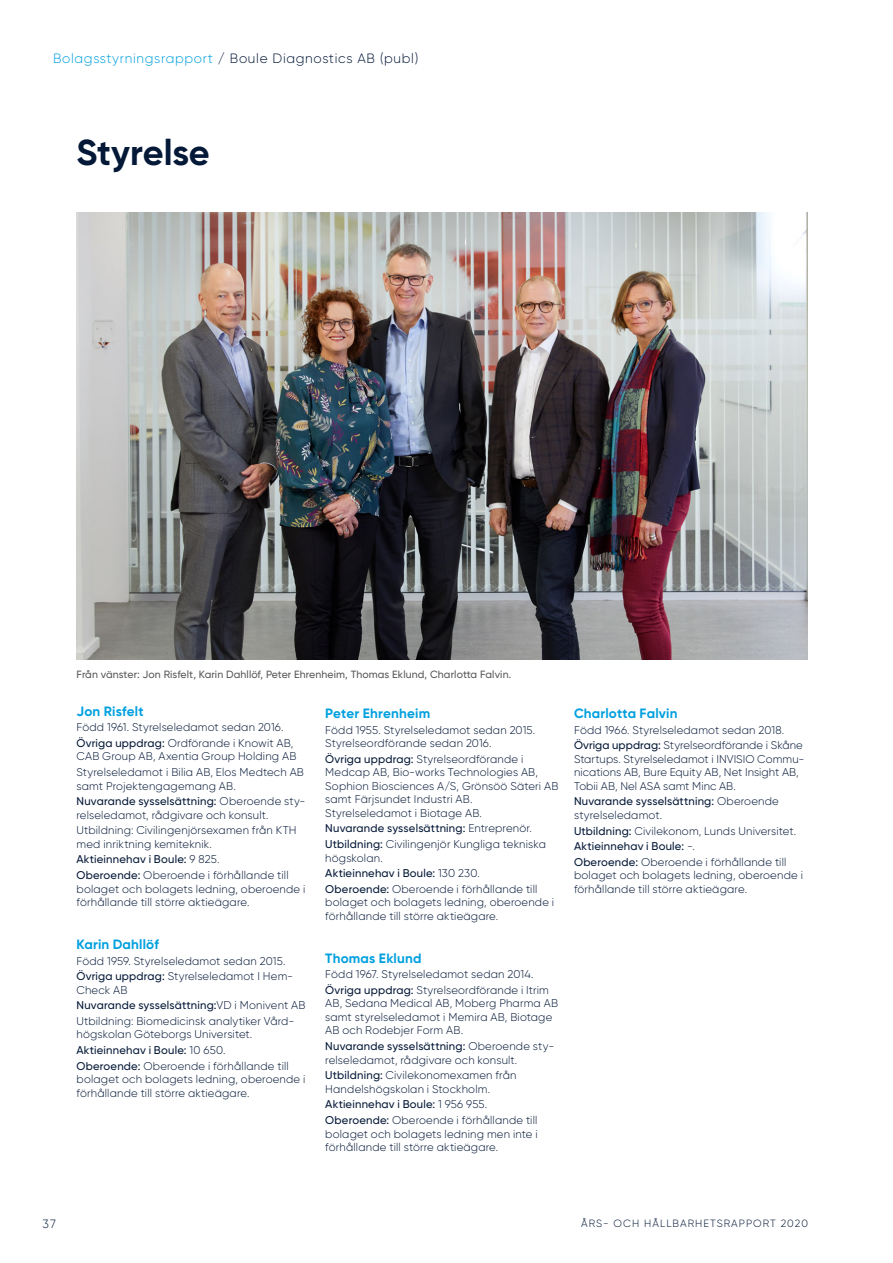
<style>
.page{position:relative;width:893px;height:1263px;background:#fff}
.page>*{position:absolute;margin:0;border:0;box-sizing:border-box;transform-origin:0 0}
.Rubrik_2020{font:700 36px "Gilroy";letter-spacing:-.005em;color:#041837}
.b-Mellanrubrik1_blue{font:700 13.5px "Gilroy";letter-spacing:.015em;color:#00a0df}
.t1{font:300 13.5px "Gilroy";letter-spacing:.05em;color:#041837}
.t2{font:300 12px "Gilroy";color:#041837}
.Tabbel_Text{font:300 11.25px/13.5px "Gilroy";letter-spacing:.015em;color:#041837}
.Tabbel_Text-2{font:500 11.25px "Gilroy";letter-spacing:.02em;color:#041837}
.Tabbel_H1{font:500 10.5px "Gilroy";letter-spacing:.01em;color:#57585a}
.t3{font:300 10.5px "Gilroy";letter-spacing:.1em;color:#041837}
.s1{color:#00a0df}
.s2{font-weight:500}
.s3{font-weight:300}
</style>
<div class="page">
<img style="left:77px;top:213px;width:731px;height:446px">
<p class="t1" style="left:53px;top:50px;width:367px"><span class="s1">Bolagsstyrningsrapport</span> / Boule Diagnostics AB (publ)</p>
<p class="Rubrik_2020" style="left:77px;top:130px;width:135px">Styrelse</p>
<p class="Tabbel_H1" style="left:77px;top:668px;width:436px">Från vänster: Jon Risfelt, Karin Dahllöf, Peter Ehrenheim, Thomas Eklund, Charlotta Falvin.</p>
<p class="b-Mellanrubrik1_blue" style="left:77px;top:702px;width:69px">Jon Risfelt</p>
<p class="Tabbel_Text" style="left:77px;top:720px;width:209px">Född 1961. Styrelseledamot sedan 2016.</p>
<p class="Tabbel_Text" style="left:77px;top:736px;width:221px"><span class="s2">Övriga uppdrag:</span> Ordförande i Knowit AB,<br>CAB Group AB, Axentia Group Holding AB</p>
<p class="Tabbel_Text" style="left:77px;top:765px;width:229px">Styrelseledamot i Bilia AB, Elos Medtech AB samt Projektengagemang AB.</p>
<p class="Tabbel_Text" style="left:77px;top:794px;width:231px"><span class="s2">Nuvarande sysselsättning:</span> Oberoende sty&shy;relseledamot, rådgivare och konsult.</p>
<p class="Tabbel_Text" style="left:77px;top:823px;width:222px">Utbildning: Civilingenjörsexamen från KTH med inriktning kemiteknik.</p>
<p class="Tabbel_Text-2" style="left:77px;top:852px;width:144px">Aktieinnehav i Boule: <span class="s3">9 825.</span></p>
<p class="Tabbel_Text" style="left:77px;top:868px;width:230px"><span class="s2">Oberoende:</span> Oberoende i förhållande till bolaget och bolagets ledning, oberoende i förhållande till större aktieägare.</p>
<p class="b-Mellanrubrik1_blue" style="left:77px;top:936px;width:84px">Karin Dahllöf</p>
<p class="Tabbel_Text" style="left:77px;top:954px;width:210px">Född 1959. Styrelseledamot sedan 2015.</p>
<p class="Tabbel_Text" style="left:77px;top:969px;width:218px"><span class="s2">Övriga uppdrag:</span> Styrelseledamot I Hem-<br>Check AB</p>
<p class="Tabbel_Text-2" style="left:77px;top:998px;width:230px">Nuvarande sysselsättning:<span class="s3">VD i Monivent AB</span></p>
<p class="Tabbel_Text" style="left:77px;top:1014px;width:219px">Utbildning: Biomedicinsk analytiker Vård&shy;högskolan Göteborgs Universitet.</p>
<p class="Tabbel_Text-2" style="left:77px;top:1043px;width:150px">Aktieinnehav i Boule: <span class="s3">10 650.</span></p>
<p class="Tabbel_Text" style="left:77px;top:1059px;width:230px"><span class="s2">Oberoende:</span> Oberoende i förhållande till bolaget och bolagets ledning, oberoende i förhållande till större aktieägare.</p>
<p class="b-Mellanrubrik1_blue" style="left:325px;top:705px;width:106px">Peter Ehrenheim</p>
<p class="Tabbel_Text" style="left:325px;top:723px;width:212px">Född 1955. Styrelseledamot sedan 2015.<br>Styrelseordförande sedan 2016.</p>
<p class="Tabbel_Text" style="left:325px;top:752px;width:235px"><span class="s2">Övriga uppdrag:</span> Styrelseordförande i Medcap AB, Bio-works Technologies AB, Sophion Biosciences A/S, Grönsöö Säteri AB samt Färjsundet Industri AB.<br>Styrelseledamot i Biotage AB.</p>
<p class="Tabbel_Text-2" style="left:325px;top:821px;width:208px">Nuvarande sysselsättning: <span class="s3">Entreprenör.</span></p>
<p class="Tabbel_Text" style="left:325px;top:837px;width:222px"><span class="s2">Utbildning:</span> Civilingenjör Kungliga tekniska högskolan.</p>
<p class="Tabbel_Text-2" style="left:325px;top:866px;width:156px">Aktieinnehav i Boule: <span class="s3">130 230.</span></p>
<p class="Tabbel_Text" style="left:325px;top:882px;width:230px"><span class="s2">Oberoende:</span> Oberoende i förhållande till bolaget och bolagets ledning, oberoende i förhållande till större aktieägare.</p>
<p class="b-Mellanrubrik1_blue" style="left:325px;top:949px;width:98px">Thomas Eklund</p>
<p class="Tabbel_Text" style="left:325px;top:967px;width:210px">Född 1967. Styrelseledamot sedan 2014.</p>
<p class="Tabbel_Text" style="left:325px;top:983px;width:234px"><span class="s2">Övriga uppdrag:</span> Styrelseordförande i Itrim AB, Sedana Medical AB, Moberg Pharma AB samt styrelseledamot i Memira AB, Biotage AB och Rodebjer Form AB.</p>
<p class="Tabbel_Text" style="left:325px;top:1039px;width:231px"><span class="s2">Nuvarande sysselsättning:</span> Oberoende sty&shy;relseledamot, rådgivare och konsult.</p>
<p class="Tabbel_Text" style="left:325px;top:1068px;width:193px"><span class="s2">Utbildning:</span> Civilekonomexamen från<br>Handelshögskolan i Stockholm.</p>
<p class="Tabbel_Text-2" style="left:325px;top:1097px;width:164px">Aktieinnehav i Boule: <span class="s3">1 956 955.</span></p>
<p class="Tabbel_Text" style="left:325px;top:1113px;width:214px;text-align:justify"><span class="s2">Oberoende:</span> Oberoende i förhållande till bolaget och bolagets ledning men inte i förhållande till större aktieägare.</p>
<p class="b-Mellanrubrik1_blue" style="left:574px;top:705px;width:105px">Charlotta Falvin</p>
<p class="Tabbel_Text" style="left:574px;top:723px;width:212px">Född 1966. Styrelseledamot sedan 2018.</p>
<p class="Tabbel_Text" style="left:574px;top:738px;width:232px"><span class="s2">Övriga uppdrag:</span> Styrelseordförande i Skåne Startups. Styrelseledamot i INVISIO Commu&shy;nications AB, Bure Equity AB, Net Insight AB, Tobii AB, Nel ASA samt Minc AB.</p>
<p class="Tabbel_Text" style="left:574px;top:795px;width:206px"><span class="s2">Nuvarande sysselsättning:</span> Oberoende styrelseledamot.</p>
<p class="Tabbel_Text" style="left:574px;top:824px;width:224px"><span class="s2">Utbildning:</span> Civilekonom, Lunds Universitet.</p>
<p class="Tabbel_Text-2" style="left:574px;top:839px;width:122px">Aktieinnehav i Boule: <span class="s3">-.</span></p>
<p class="Tabbel_Text" style="left:574px;top:855px;width:230px"><span class="s2">Oberoende:</span> Oberoende i förhållande till bolaget och bolagets ledning, oberoende i förhållande till större aktieägare.</p>
<p class="t2" style="left:43px;top:1216px;width:15px">37</p>
<p class="t3" style="left:581px;top:1217px;width:228px">ÅRS- OCH HÅLLBARHETSRAPPORT 2020</p>
</div>
